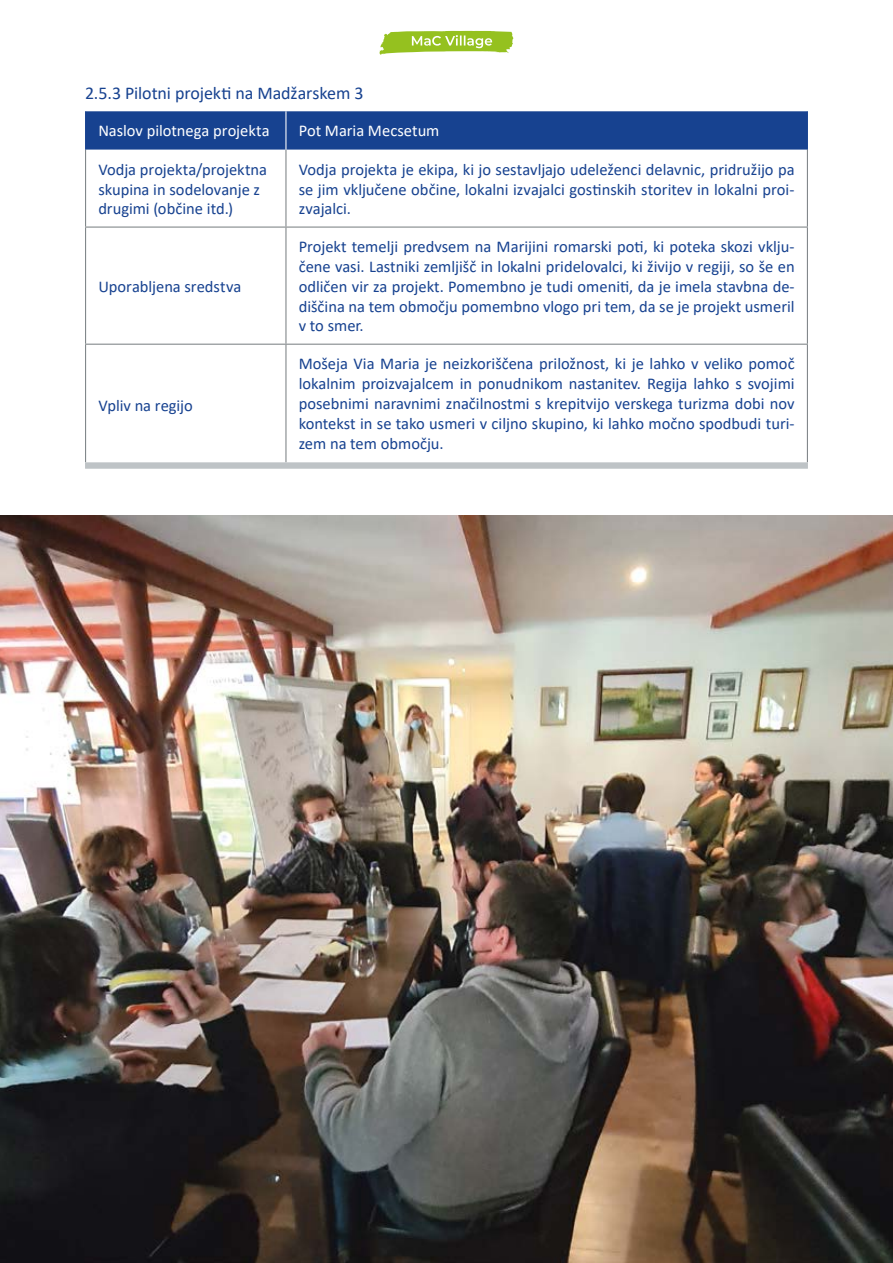
<style>
.page{position:relative;width:893px;height:1263px;background:#fff}
.page>*{position:absolute;margin:0;border:0;box-sizing:border-box;transform-origin:0 0}
.t1{font:18px "Calibri";letter-spacing:-.005em;color:#174290}
.t2{font:16.5px/19.8px "Calibri";color:#174290;text-align:justify}
.t3{font:16.5px "Calibri";color:#fff}
</style>
<div class="page">
<svg style="left:379px;top:31px;width:134px;height:24px"></svg>
<div style="left:86px;top:111px;width:721px;height:39px;background:#174290"></div>
<hr style="left:85px;top:150px;width:1px;height:77px;background:#7d8386">
<hr style="left:285px;top:150px;width:1px;height:77px;background:#7d8386">
<hr style="left:807px;top:150px;width:1px;height:77px;background:#7d8386">
<hr style="left:85px;top:227px;width:201px;height:1px;background:#7d8386">
<hr style="left:85px;top:228px;width:1px;height:116px;background:#7d8386">
<hr style="left:286px;top:227px;width:522px;height:1px;background:#7d8386">
<hr style="left:285px;top:228px;width:1px;height:116px;background:#7d8386">
<hr style="left:807px;top:228px;width:1px;height:116px;background:#7d8386">
<hr style="left:85px;top:344px;width:201px;height:1px;background:#7d8386">
<hr style="left:85px;top:345px;width:1px;height:117px;background:#7d8386">
<hr style="left:286px;top:344px;width:522px;height:1px;background:#7d8386">
<hr style="left:285px;top:345px;width:1px;height:117px;background:#7d8386">
<hr style="left:807px;top:345px;width:1px;height:117px;background:#7d8386">
<hr style="left:285px;top:111px;width:1px;height:39px;background:#fff">
<hr style="left:85px;top:111px;width:1px;height:39px;background:#174290">
<hr style="left:807px;top:111px;width:1px;height:39px;background:#174290">
<div style="left:85px;top:462px;width:201px;height:7px;background:#bec3c6"></div>
<div style="left:286px;top:462px;width:522px;height:7px;background:#bec3c6"></div>
<img style="left:0;top:515px;width:893px;height:748px">
<p class="t1" style="left:85px;top:80px;width:280px">2.5.3 Pilotni projekti na Madžarskem 3</p>
<p class="t3" style="left:98px;top:119px;width:173px">Naslov pilotnega projekta</p>
<p class="t3" style="left:299px;top:119px;width:142px">Pot Maria Mecsetum</p>
<p class="t2" style="left:98px;top:159px;width:170px;text-align:left">Vodja projekta/projektna skupina in sodelovanje z drugimi (občine itd.)</p>
<p class="t2" style="left:299px;top:159px;width:497px">Vodja projekta je ekipa, ki jo sestavljajo udeleženci delavnic, pridružijo pa se jim vključene občine, lokalni izvajalci gostinskih storitev in lokalni proi&shy;zvajalci.</p>
<p class="t2" style="left:98px;top:276px;width:145px">Uporabljena sredstva</p>
<p class="t2" style="left:98px;top:395px;width:96px">Vpliv na regijo</p>
<p class="t2" style="left:299px;top:236px;width:497px">Projekt temelji predvsem na Marijini romarski poti, ki poteka skozi vklju&shy;čene vasi. Lastniki zemljišč in lokalni pridelovalci, ki živijo v regiji, so še en odličen vir za projekt. Pomembno je tudi omeniti, da je imela stavbna de&shy;diščina na tem območju pomembno vlogo pri tem, da se je projekt usmeril v to smer.</p>
<p class="t2" style="left:299px;top:353px;width:497px">Mošeja Via Maria je neizkoriščena priložnost, ki je lahko v veliko pomoč lokalnim proizvajalcem in ponudnikom nastanitev. Regija lahko s svojimi posebnimi naravnimi značilnostmi s krepitvijo verskega turizma dobi nov kontekst in se tako usmeri v ciljno skupino, ki lahko močno spodbudi turi&shy;zem na tem območju.</p>
</div>
